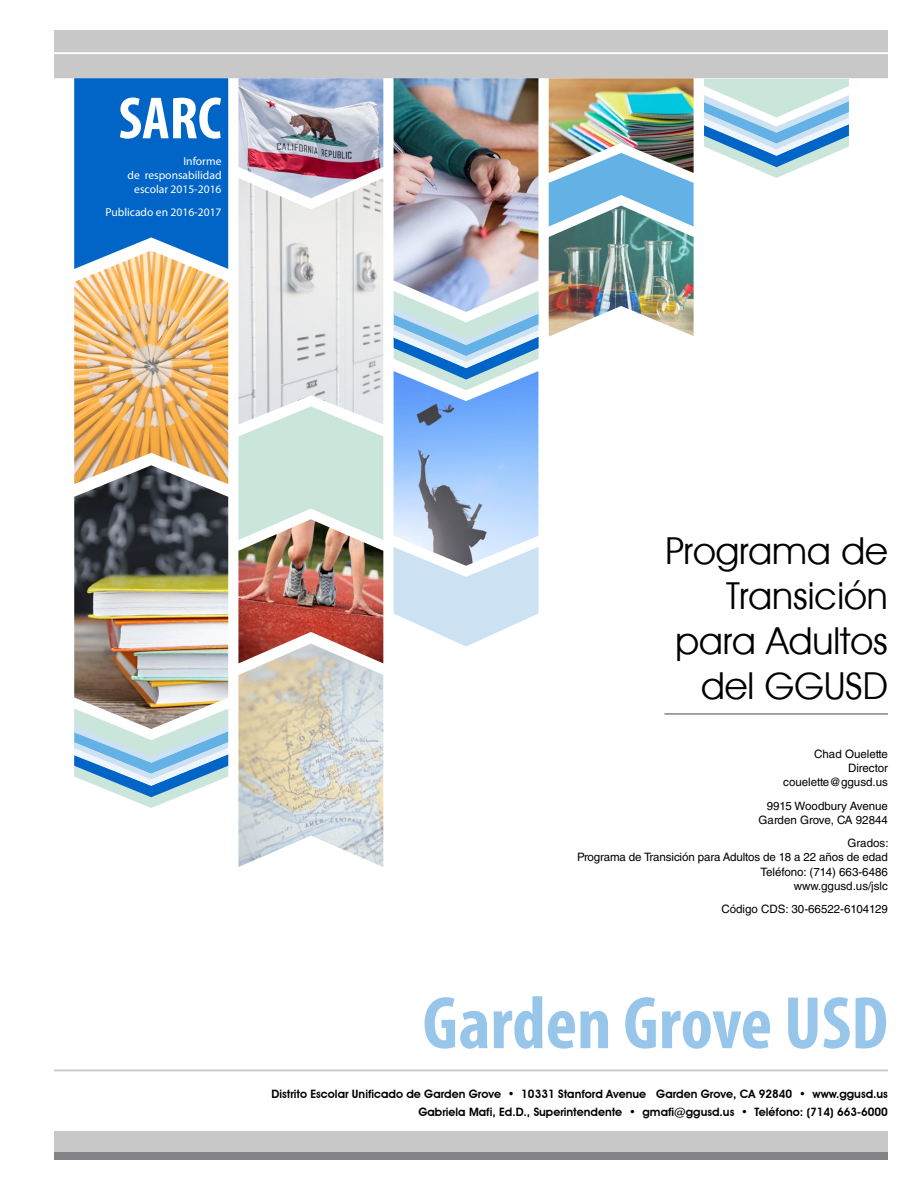
<style>
.page{position:relative;width:918px;height:1188px;background:#fff}
.page>*{position:absolute;margin:0;border:0;box-sizing:border-box;transform-origin:0 0}
.t1{font:700 condensed 75px "Myriad Pro";color:#98c6ea}
.t2{font:700 condensed 60px "Myriad Pro";color:#fff}
.t3{font:45px/45px "Avant Garde T.";color:#010101;text-align:right}
.t4{font:11.55px/14.2px "Helvetica LT Std";color:#010101;text-align:right}
.t5{font:600 11.55px "Avant Garde IT Cby BT";color:#010101}
.t6{font:11.55px/14.2px "Myriad Pro";color:#fff;text-align:right}
</style>
<div class="page">
<div style="left:54px;top:1131px;width:834px;height:22px;background:#c8c8c8"></div>
<div style="left:54px;top:1153px;width:834px;height:7px;background:#828487"></div>
<img style="left:238px;top:269px;width:145px;height:137px">
<img style="left:74px;top:484px;width:154px;height:225px">
<img style="left:74px;top:269px;width:154px;height:215px">
<svg style="left:238px;top:406px;width:145px;height:113px;background:#d0e7de"></svg>
<img style="left:238px;top:663px;width:145px;height:204px">
<img style="left:238px;top:519px;width:145px;height:144px">
<img style="left:394px;top:269px;width:144px;height:22px">
<img style="left:394px;top:390px;width:144px;height:157px">
<svg style="left:394px;top:547px;width:144px;height:99px"></svg>
<img style="left:54px;top:30px;width:834px;height:239px">
<img style="left:549px;top:206px;width:145px;height:131px">
<svg style="left:394px;top:291px;width:145px;height:99px"></svg>
<svg style="left:74px;top:709px;width:154px;height:99px"></svg>
<hr style="left:664px;top:713px;width:224px;height:2px;background:#828487">
<hr style="left:54px;top:1069px;width:834px;height:2px;background:#c8c8c8">
<h2 class="t2" style="left:118px;top:81px;width:105px">SARC</h2>
<p class="t6" style="left:128px;top:153px;width:95px">Informe<br>de responsabilidad escolar 2015-2016</p>
<p class="t6" style="left:106px;top:205px;width:117px">Publicado en 2016-2017</p>
<h3 class="t3" style="left:665px;top:528px;width:224px">Programa de<br>Transición para Adultos del GGUSD</h3>
<p class="t4" style="left:783px;top:747px;width:106px">Chad Ouelette<br>Director couelette@ggusd.us</p>
<p class="t4" style="left:759px;top:798px;width:131px">9915 Woodbury Avenue<br>Garden Grove, CA 92844</p>
<p class="t4" style="left:577px;top:836px;width:313px">Grados:<br>Programa de Transición para Adultos de 18 a 22 años de edad<br>Teléfono: (714) 663-6486<br>www.ggusd.us/jslc</p>
<p class="t4" style="left:722px;top:902px;width:168px">Código CDS: 30-66522-6104129</p>
<h1 class="t1" style="left:423px;top:976px;width:467px">Garden Grove USD</h1>
<p class="t5" style="left:272px;top:1087px;width:618px">Distrito Escolar Unificado de Garden Grove • 10331 Stanford Avenue Garden Grove, CA 92840 • www.ggusd.us</p>
<p class="t5" style="left:418px;top:1105px;width:471px">Gabriela Mafi, Ed.D., Superintendente • gmafi@ggusd.us • Teléfono: (714) 663-6000</p>
</div>
